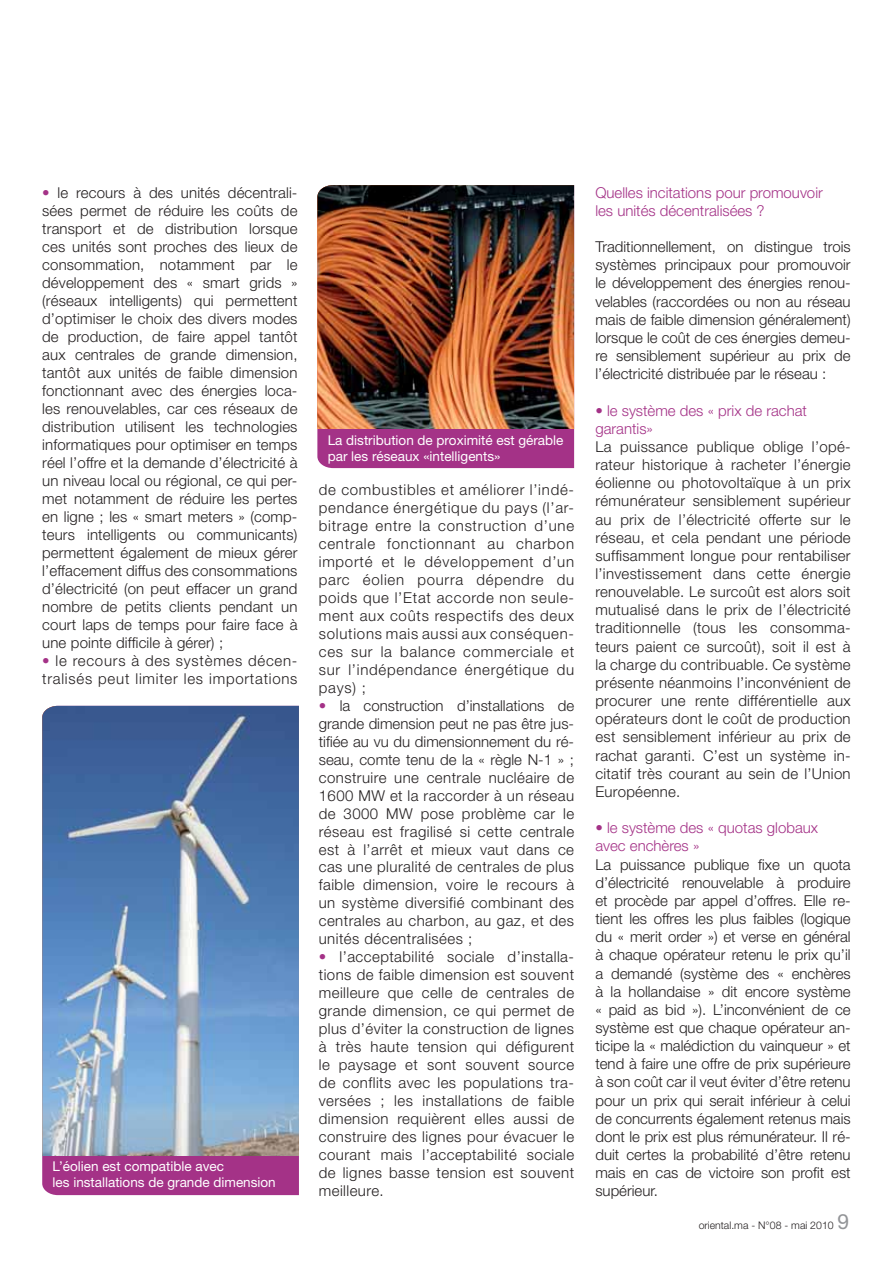
<style>
.page{position:relative;width:894px;height:1264px;background:#fff}
.page>*{position:absolute;margin:0;border:0;box-sizing:border-box;transform-origin:0 0}
.t1{font:300 15px/18px "Helvetica Neue";letter-spacing:.03em;color:#231f20;text-align:justify}
.t2{font:300 15px/18.1px "Helvetica Neue";color:#a43287}
.t3{font:300 15px/18px "Helvetica Neue";letter-spacing:.05em;color:#231f20}
.t4{font:13.5px/16.2px "Helvetica Neue";color:#fff}
.t5{font:300 10.5px "Helvetica Neue";color:#231f20}
.s1{color:#a43287}
.s2{font-weight:400;font-size:21px;color:#939598}
</style>
<div class="page">
<div style="left:42px;top:1155px;width:257px;height:40px;background:#a43287"></div>
<img style="left:42px;top:706px;width:257px;height:449px">
<div style="left:317px;top:428px;width:257px;height:40px;background:#a43287"></div>
<img style="left:317px;top:185px;width:257px;height:243px">
<p class="t1" style="left:42px;top:185px;width:257px"><span class="s1">•</span> le recours à des unités décentrali&shy;sées permet de réduire les coûts de transport et de distribution lorsque ces unités sont proches des lieux de consommation, notamment par le développement des « smart grids » (réseaux intelligents) qui permettent d’optimiser le choix des divers modes de production, de faire appel tantôt aux centrales de grande dimension, tantôt aux unités de faible dimension fonctionnant avec des énergies loca&shy;les renouvelables, car ces réseaux de distribution utilisent les technologies informatiques pour optimiser en temps réel l’offre et la demande d’électricité à un niveau local ou régional, ce qui per&shy;met notamment de réduire les pertes en ligne ; les « smart meters » (comp&shy;teurs intelligents ou communicants) permettent également de mieux gérer l’effacement diffus des consommations d’électricité (on peut effacer un grand nombre de petits clients pendant un court laps de temps pour faire face à une pointe difficile à gérer) ;</p>
<p class="t3" style="left:42px;top:653px;width:257px"><span class="s1">•</span> le recours à des systèmes décen&shy;tralisés peut limiter les importations</p>
<p class="t4" style="left:53px;top:1159px;width:225px">L’éolien est compatible avec<br>les installations de grande dimension</p>
<p class="t4" style="left:328px;top:433px;width:237px">La distribution de proximité est gérable par les réseaux «intelligents»</p>
<p class="t1" style="left:319px;top:482px;width:257px">de combustibles et améliorer l’indé&shy;pendance énergétique du pays (l’ar&shy;bitrage entre la construction d’une centrale fonctionnant au charbon importé et le développement d’un parc éolien pourra dépendre du poids que l’Etat accorde non seule&shy;ment aux coûts respectifs des deux solutions mais aussi aux conséquen&shy;ces sur la balance commerciale et sur l’indépendance énergétique du pays) ;</p>
<p class="t1" style="left:319px;top:698px;width:257px"><span class="s1">•</span> la construction d’installations de grande dimension peut ne pas être jus&shy;tifiée au vu du dimensionnement du ré&shy;seau, comte tenu de la « règle N-1 » ; construire une centrale nucléaire de 1600 MW et la raccorder à un réseau de 3000 MW pose problème car le réseau est fragilisé si cette centrale est à l’arrêt et mieux vaut dans ce cas une pluralité de centrales de plus faible dimension, voire le recours à un système diversifié combinant des centrales au charbon, au gaz, et des unités décentralisées ;</p>
<p class="t1" style="left:319px;top:950px;width:257px"><span class="s1">•</span> l’acceptabilité sociale d’installa&shy;tions de faible dimension est souvent meilleure que celle de centrales de grande dimension, ce qui permet de plus d’éviter la construction de lignes à très haute tension qui défigurent le paysage et sont souvent source de conflits avec les populations tra&shy;versées ; les installations de faible dimension requièrent elles aussi de construire des lignes pour évacuer le courant mais l’acceptabilité sociale de lignes basse tension est souvent meilleure.</p>
<p class="t2" style="left:595px;top:185px;width:229px">Quelles incitations pour promouvoir les unités décentralisées ?</p>
<p class="t1" style="left:595px;top:240px;width:257px">Traditionnellement, on distingue trois systèmes principaux pour promouvoir le développement des énergies renou&shy;velables (raccordées ou non au réseau mais de faible dimension généralement) lorsque le coût de ces énergies demeu&shy;re sensiblement supérieur au prix de l’électricité distribuée par le réseau :</p>
<p class="t2" style="left:595px;top:403px;width:213px">• le système des « prix de rachat garantis»</p>
<p class="t1" style="left:595px;top:439px;width:257px">La puissance publique oblige l’opé&shy;rateur historique à racheter l’énergie éolienne ou photovoltaïque à un prix rémunérateur sensiblement supérieur au prix de l’électricité offerte sur le réseau, et cela pendant une période suffisamment longue pour rentabiliser l’investissement dans cette énergie renouvelable. Le surcoût est alors soit mutualisé dans le prix de l’électricité traditionnelle (tous les consomma&shy;teurs paient ce surcoût), soit il est à la charge du contribuable. Ce système présente néanmoins l’inconvénient de procurer une rente différentielle aux opérateurs dont le coût de production est sensiblement inférieur au prix de rachat garanti. C’est un système in&shy;citatif très courant au sein de l’Union Européenne.</p>
<p class="t2" style="left:595px;top:820px;width:224px">• le système des « quotas globaux avec enchères »</p>
<p class="t1" style="left:595px;top:857px;width:257px">La puissance publique fixe un quota d’électricité renouvelable à produire et procède par appel d’offres. Elle re&shy;tient les offres les plus faibles (logique du « merit order ») et verse en général à chaque opérateur retenu le prix qu’il a demandé (système des « enchères à la hollandaise » dit encore système « paid as bid »). L’inconvénient de ce système est que chaque opérateur an&shy;ticipe la « malédiction du vainqueur » et tend à faire une offre de prix supérieure à son coût car il veut éviter d’être retenu pour un prix qui serait inférieur à celui de concurrents également retenus mais dont le prix est plus rémunérateur. Il ré&shy;duit certes la probabilité d’être retenu mais en cas de victoire son profit est supérieur.</p>
<p class="t5" style="left:698px;top:1221px;width:152px">oriental.ma - N°08 - mai 2010 <span class="s2">9</span></p>
</div>
